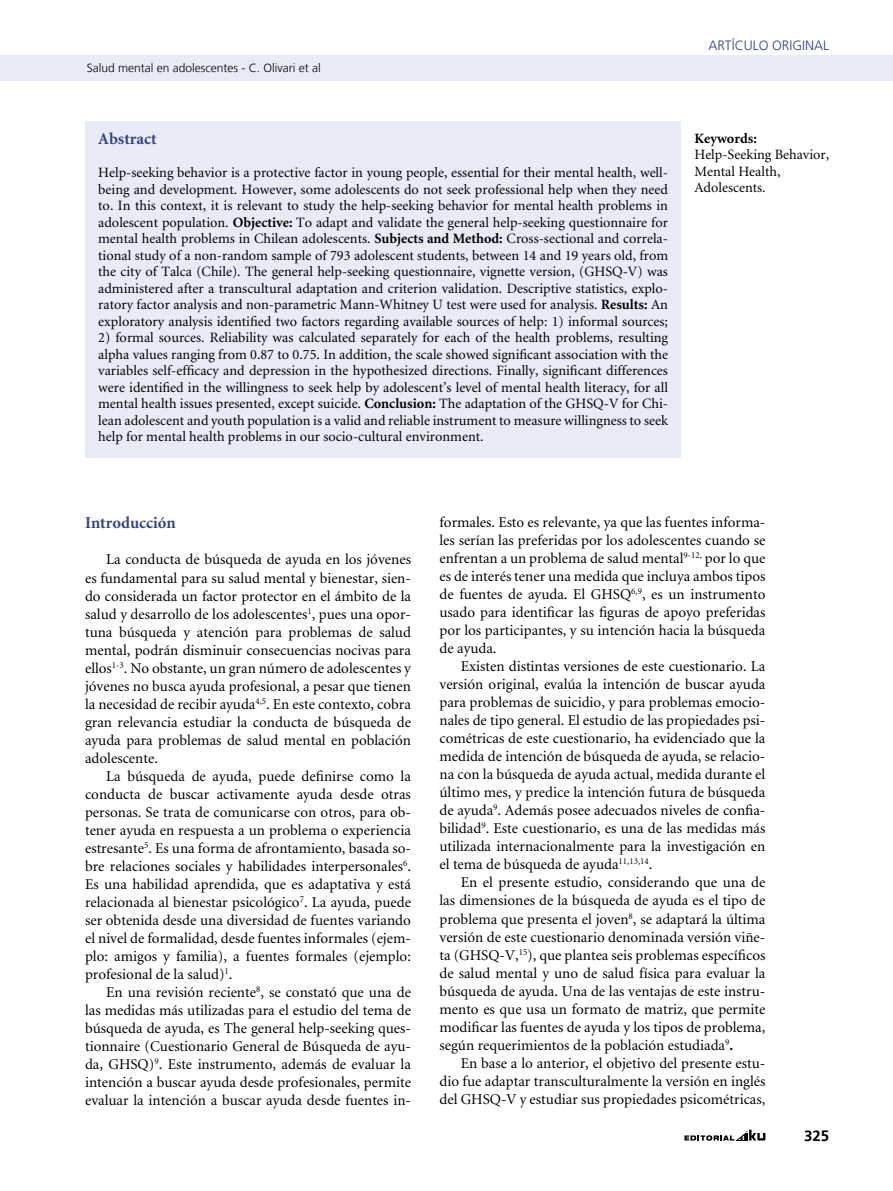
<style>
.page{position:relative;width:893px;height:1191px;background:#fff}
.page>*{position:absolute;margin:0;border:0;box-sizing:border-box;transform-origin:0 0}
.t1{font:700 16.5px "Minion";color:#314282}
.t2{font:15px/18px "Minion";color:#000;text-align:justify}
.t3{font:700 15px "Frutiger LT";color:#000}
.t4{font:14.25px/16.5px "Minion";color:#000;text-align:justify}
.t5{font:700 14.25px "Minion";color:#000}
.t6{font:300 13.5px "Frutiger LT";color:#314282}
.t7{font:300 12px "Frutiger LT";color:#000}
.s1{font-weight:700}
</style>
<div class="page">
<svg style="left:684px;top:1129px;width:81px;height:11px"></svg>
<div style="left:0;top:55px;width:893px;height:26px;background:#e8eaf6"></div>
<div style="left:85px;top:121px;width:596px;height:337px;background:#e8eaf6"></div>
<p class="t7" style="left:87px;top:61px;width:236px">Salud mental en adolescentes - C. Olivari et al</p>
<p class="t1" style="left:98px;top:130px;width:60px">Abstract</p>
<p class="t4" style="left:98px;top:165px;width:571px">Help-seeking behavior is a protective factor in young people, essential for their mental health, well&shy;being and development. However, some adolescents do not seek professional help when they need to. In this context, it is relevant to study the help-seeking behavior for mental health problems in adolescent population. <span class="s1">Objective:</span> To adapt and validate the general help-seeking questionnaire for mental health problems in Chilean adolescents. <span class="s1">Subjects and Method:</span> Cross-sectional and correla&shy;tional study of a non-random sample of 793 adolescent students, between 14 and 19 years old, from the city of Talca (Chile). The general help-seeking questionnaire, vignette version, (GHSQ-V) was administered after a transcultural adaptation and criterion validation. Descriptive statistics, explo&shy;ratory factor analysis and non-parametric Mann-Whitney U test were used for analysis. <span class="s1">Results:</span> An exploratory analysis identified two factors regarding available sources of help: 1) informal sources;</p>
<p class="t4" style="left:98px;top:330px;width:571px">2) formal sources. Reliability was calculated separately for each of the health problems, resulting alpha values ranging from 0.87 to 0.75. In addition, the scale showed significant association with the variables self-efficacy and depression in the hypothesized directions. Finally, significant differences were identified in the willingness to seek help by adolescent’s level of mental health literacy, for all mental health issues presented, except suicide. <span class="s1">Conclusion:</span> The adaptation of the GHSQ-V for Chi&shy;lean adolescent and youth population is a valid and reliable instrument to measure willingness to seek help for mental health problems in our socio-cultural environment.</p>
<p class="t6" style="left:708px;top:38px;width:36px">artículo</p>
<p class="t6" style="left:772px;top:38px;width:8px">origi</p>
<p class="t6" style="left:805px;top:38px;width:18px">nal</p>
<p class="t5" style="left:694px;top:131px;width:64px">Keywords:</p>
<p class="t4" style="left:694px;top:147px;width:136px;text-align:left">Help-Seeking Behavior,<br>Mental Health,<br>Adolescents.</p>
<p class="t1" style="left:85px;top:515px;width:92px">Introducción</p>
<p class="t2" style="left:85px;top:551px;width:327px;text-indent:21px">La conducta de búsqueda de ayuda en los jóvenes es fundamental para su salud mental y bienestar, sien&shy;do considerada un factor protector en el ámbito de la salud y desarrollo de los adolescentes<sup>1</sup>, pues una opor&shy;tuna búsqueda y atención para problemas de salud mental, podrán disminuir consecuencias nocivas para ellos<sup>1-3</sup>. No obstante, un gran número de adolescentes y jóvenes no busca ayuda profesional, a pesar que tienen la necesidad de recibir ayuda<sup>4,5</sup>. En este contexto, cobra gran relevancia estudiar la conducta de búsqueda de ayuda para problemas de salud mental en población adolescente.</p>
<p class="t2" style="left:85px;top:767px;width:327px;text-indent:21px">La búsqueda de ayuda, puede definirse como la conducta de buscar activamente ayuda desde otras personas. Se trata de comunicarse con otros, para ob&shy;tener ayuda en respuesta a un problema o experiencia estresante<sup>5</sup>. Es una forma de afrontamiento, basada so&shy;bre relaciones sociales y habilidades interpersonales<sup>6</sup>.<br>Es una habilidad aprendida, que es adaptativa y está relacionada al bienestar psicológico<sup>7</sup>. La ayuda, puede ser obtenida desde una diversidad de fuentes variando el nivel de formalidad, desde fuentes informales (ejem&shy;plo: amigos y familia), a fuentes formales (ejemplo: profesional de la salud)<sup>1</sup>.</p>
<p class="t2" style="left:85px;top:983px;width:327px;text-indent:21px">En una revisión reciente<sup>8</sup>, se constató que una de las medidas más utilizadas para el estudio del tema de búsqueda de ayuda, es The general help-seeking ques&shy;tionnaire (Cuestionario General de Búsqueda de ayu&shy;da, GHSQ)<sup>9</sup>. Este instrumento, además de evaluar la intención a buscar ayuda desde profesionales, permite evaluar la intención a buscar ayuda desde fuentes in-</p>
<p class="t2" style="left:439px;top:514px;width:327px">formales. Esto es relevante, ya que las fuentes informa&shy;les serían las preferidas por los adolescentes cuando se enfrentan a un problema de salud mental<sup>9-12,</sup> por lo que es de interés tener una medida que incluya ambos tipos de fuentes de ayuda. El GHSQ<sup>6,9</sup>, es un instrumento usado para identificar las figuras de apoyo preferidas por los participantes, y su intención hacia la búsqueda de ayuda.</p>
<p class="t2" style="left:439px;top:658px;width:327px;text-indent:21px">Existen distintas versiones de este cuestionario. La versión original, evalúa la intención de buscar ayuda para problemas de suicidio, y para problemas emocio&shy;nales de tipo general. El estudio de las propiedades psi&shy;cométricas de este cuestionario, ha evidenciado que la medida de intención de búsqueda de ayuda, se relacio&shy;na con la búsqueda de ayuda actual, medida durante el último mes, y predice la intención futura de búsqueda de ayuda<sup>9</sup>. Además posee adecuados niveles de confia&shy;bilidad<sup>9</sup>. Este cuestionario, es una de las medidas más utilizada internacionalmente para la investigación en el tema de búsqueda de ayuda<sup>11,13,14</sup>.</p>
<p class="t2" style="left:439px;top:874px;width:327px;text-indent:21px">En el presente estudio, considerando que una de las dimensiones de la búsqueda de ayuda es el tipo de problema que presenta el joven<sup>8</sup>, se adaptará la última versión de este cuestionario denominada versión viñe&shy;ta (GHSQ-V,<sup>15</sup>), que plantea seis problemas específicos de salud mental y uno de salud física para evaluar la búsqueda de ayuda. Una de las ventajas de este instru&shy;mento es que usa un formato de matriz, que permite modificar las fuentes de ayuda y los tipos de problema, según requerimientos de la población estudiada<sup>9</sup><span class="s1">.</span></p>
<p class="t2" style="left:439px;top:1054px;width:327px;text-indent:21px">En base a lo anterior, el objetivo del presente estu&shy;dio fue adaptar transculturalmente la versión en inglés del GHSQ-V y estudiar sus propiedades psicométricas,</p>
<p class="t3" style="left:804px;top:1126px;width:27px">325</p>
</div>
